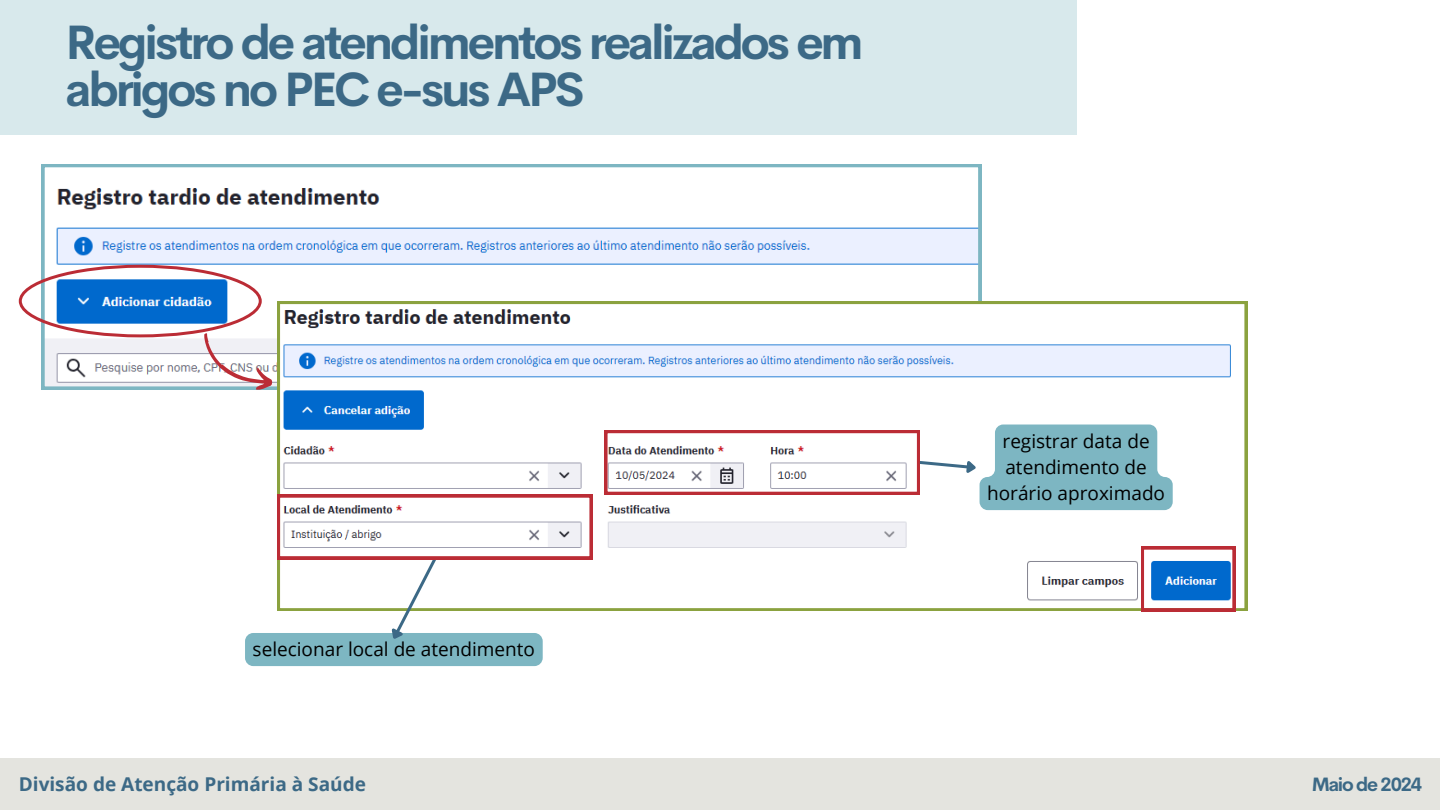
<style>
.page{position:relative;width:1440px;height:810px;background:#fff}
.page>*{position:absolute;margin:0;border:0;box-sizing:border-box;transform-origin:0 0}
.t1{font:700 47.3px/47.2px "Cerebri Sans";letter-spacing:-.065em;color:#3c6986}
.t2{font:19px/26.2px "Open Sans";color:#000;text-align:center}
.t3{font:700 19px "Open Sans";color:#3c6986}
.t4{font:700 19px "Cerebri Sans";letter-spacing:-.065em;color:#3c6986}
</style>
<div class="page">
<div style="left:0;top:0;width:1076px;height:135px;background:#d8e9ec"></div>
<div style="left:0;top:758px;width:1440px;height:52px;background:#e4e4df"></div>
<svg style="left:42px;top:164px;width:939px;height:137px"></svg>
<div style="left:245px;top:633px;width:298px;height:33px;background:#7db6c2;border-radius:8px"></div>
<svg style="left:19px;top:265px;width:258px;height:125px"></svg>
<svg style="left:277px;top:301px;width:970px;height:310px"></svg>
<svg style="left:277px;top:495px;width:315px;height:151px"></svg>
<svg style="left:605px;top:425px;width:568px;height:85px"></svg>
<svg style="left:1141px;top:547px;width:94px;height:64px"></svg>
<p class="t1" style="left:66px;top:18px;width:800px">Registro de atendimentos realizados em abrigos no PEC e-sus APS</p>
<p class="t2" style="left:253px;top:636px;width:284px">selecionar local de atendimento</p>
<h2 class="t2" style="left:987px;top:427px;width:179px">registrar data de atendimento de horário aproximado</h2>
<p class="t3" style="left:19px;top:771px;width:349px">Divisão de Atenção Primária à Saúde</p>
<p class="t4" style="left:1312px;top:772px;width:112px">Maio de 2024</p>
</div>
